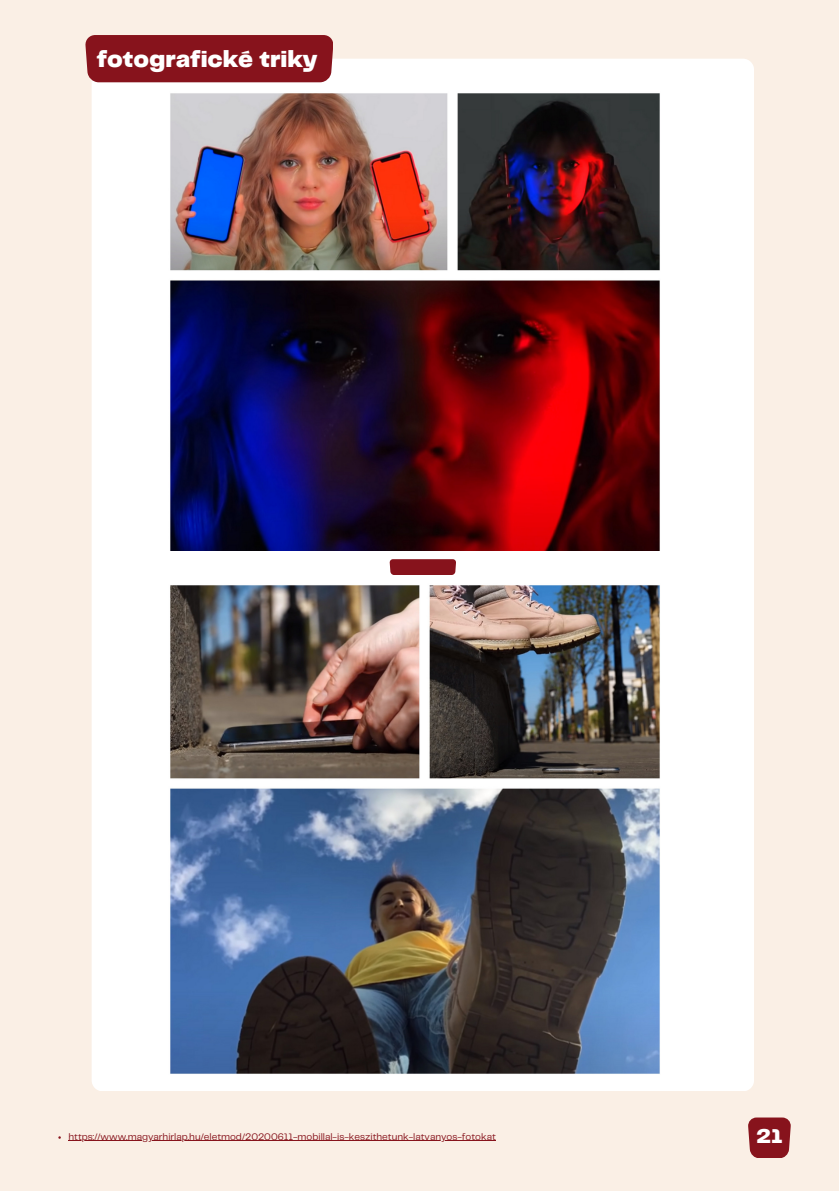
<style>
.page{position:relative;width:839px;height:1191px;background:#fff}
.page>*{position:absolute;margin:0;border:0;box-sizing:border-box;transform-origin:0 0}
.t1{font:900 24.2px "Telegraf";color:#fff}
.t2{font:900 20.8px "Telegraf";color:#fff}
.t3{font:9.8px "Telegraf";color:#87131c}
</style>
<div class="page">
<div style="left:0;top:0;width:838px;height:1191px;background:#faefe5"></div>
<div style="left:92px;top:59px;width:662px;height:1032px;background:#fff;border-radius:11px"></div>
<svg style="left:748px;top:1118px;width:42px;height:40px;background:#8e2129"></svg>
<img style="left:170px;top:93px;width:490px;height:457px">
<img style="left:170px;top:585px;width:490px;height:489px">
<hr style="left:68px;top:1140px;width:428px;height:1px;background:#87131c">
<svg style="left:389px;top:559px;width:67px;height:16px"></svg>
<div style="left:85px;top:35px;width:248px;height:47px;background:#87131c"></div>
<h1 class="t1" style="left:97px;top:49px;width:222px">fotografické triky</h1>
<p class="t3" style="left:68px;top:1132px;width:429px">https://www.magyarhirlap.hu/eletmod/20200611-mobillal-is-keszithetunk-latvanyos-fotokat</p>
<h2 class="t2" style="left:756px;top:1127px;width:28px">21</h2>
</div>
